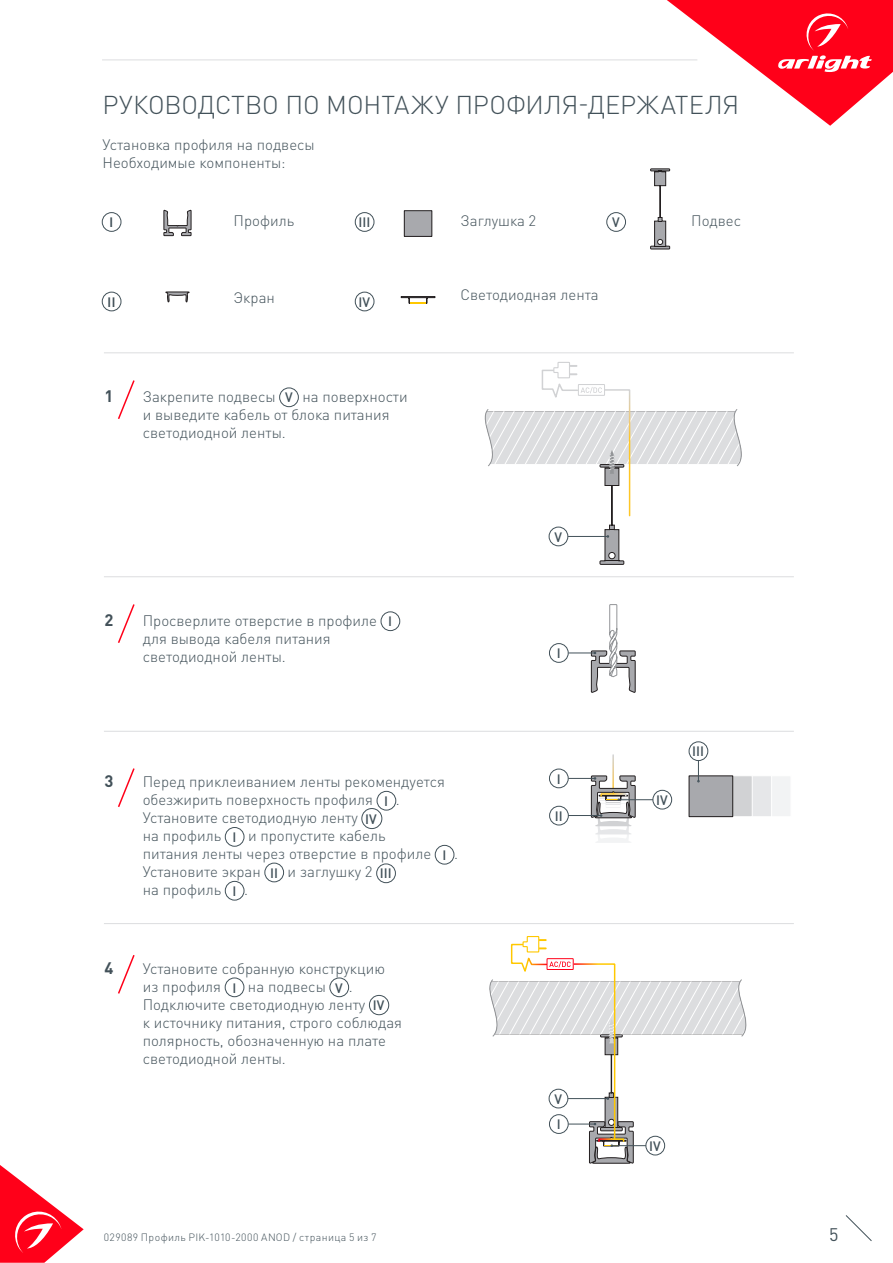
<style>
.page{position:relative;width:893px;height:1263px;background:#fff}
.page>*{position:absolute;margin:0;border:0;box-sizing:border-box;transform-origin:0 0}
.t1{font:300 25.5px "DIN Pro";letter-spacing:-.005em;color:#425159}
.t2{font:18px "DIN Pro";color:#425159}
.t3{font:700 16.5px "DIN Pro";color:#425159}
.t4{font:300 15px/18px "DIN Pro";color:#425159}
.t5{font:500 13.5px "DIN Pro";color:#425159}
.t6{font:500 13.5px "DIN Pro";color:#425159;scale:1.1 1}
.t7{font:300 10.5px "DIN Pro";letter-spacing:.04em;color:#425159}
</style>
<div class="page">
<svg style="left:0;top:1165px;width:84px;height:98px"></svg>
<svg style="left:845px;top:1215px;width:27px;height:26px"></svg>
<svg style="left:667px;top:0;width:226px;height:126px"></svg>
<hr style="left:102px;top:60px;width:595px;height:1px;background:#dcdddf">
<div style="left:747px;top:775px;width:44px;height:42px;background:#f2f3f4;border:1px solid #fff"></div>
<div style="left:727px;top:775px;width:45px;height:42px;background:#e6e7e9;border:1px solid #fff"></div>
<div style="left:708px;top:775px;width:45px;height:42px;background:#d1d2d4;border:1px solid #fff"></div>
<svg style="left:164px;top:210px;width:27px;height:26px"></svg>
<div style="left:404px;top:211px;width:28px;height:25px;background:#a8a9ad"></div>
<div style="left:404px;top:210px;width:28px;height:27px;border:1px solid #231f20"></div>
<div style="left:689px;top:776px;width:44px;height:41px;background:#a8a9ad"></div>
<div style="left:689px;top:776px;width:44px;height:41px;border:1px solid #231f20"></div>
<svg style="left:401px;top:296px;width:34px;height:8px"></svg>
<svg style="left:165px;top:292px;width:25px;height:11px"></svg>
<hr style="left:104px;top:352px;width:690px;height:1px;background:#dcdddf">
<hr style="left:104px;top:576px;width:690px;height:1px;background:#dcdddf">
<hr style="left:104px;top:731px;width:690px;height:1px;background:#dcdddf">
<hr style="left:104px;top:923px;width:690px;height:1px;background:#dcdddf">
<div style="left:279px;top:388px;width:20px;height:19px;border:1px solid #425159;border-radius:50%"></div>
<div style="left:377px;top:791px;width:19px;height:19px;border:1px solid #425159;border-radius:50%"></div>
<div style="left:362px;top:808px;width:20px;height:21px;border:1px solid #425159;border-radius:50%"></div>
<div style="left:225px;top:827px;width:19px;height:19px;border:1px solid #425159;border-radius:50%"></div>
<div style="left:435px;top:845px;width:19px;height:19px;border:1px solid #425159;border-radius:50%"></div>
<div style="left:265px;top:863px;width:19px;height:19px;border:1px solid #425159;border-radius:50%"></div>
<div style="left:376px;top:864px;width:20px;height:19px;border:1px solid #425159;border-radius:50%"></div>
<div style="left:225px;top:881px;width:19px;height:19px;border:1px solid #425159;border-radius:50%"></div>
<div style="left:381px;top:612px;width:19px;height:19px;border:1px solid #425159;border-radius:50%"></div>
<svg style="left:118px;top:380px;width:17px;height:39px"></svg>
<svg style="left:118px;top:604px;width:17px;height:39px"></svg>
<svg style="left:118px;top:768px;width:17px;height:39px"></svg>
<svg style="left:484px;top:362px;width:258px;height:203px"></svg>
<div style="left:549px;top:643px;width:19px;height:19px;border:1px solid #425159;border-radius:50%"></div>
<div style="left:549px;top:769px;width:19px;height:19px;border:1px solid #425159;border-radius:50%"></div>
<div style="left:689px;top:742px;width:19px;height:19px;border:1px solid #425159;border-radius:50%"></div>
<svg style="left:697px;top:760px;width:2px;height:22px"></svg>
<svg style="left:568px;top:604px;width:68px;height:89px"></svg>
<svg style="left:650px;top:168px;width:20px;height:81px"></svg>
<hr style="left:619px;top:799px;width:36px;height:1px;background:#425159">
<svg style="left:568px;top:775px;width:68px;height:68px"></svg>
<div style="left:549px;top:806px;width:19px;height:19px;border:1px solid #425159;border-radius:50%"></div>
<div style="left:653px;top:790px;width:19px;height:19px;border:1px solid #425159;border-radius:50%"></div>
<div style="left:102px;top:212px;width:19px;height:20px;border:1px solid #425159;border-radius:50%"></div>
<div style="left:102px;top:292px;width:19px;height:19px;border:1px solid #425159;border-radius:50%"></div>
<div style="left:607px;top:212px;width:19px;height:20px;border:1px solid #425159;border-radius:50%"></div>
<div style="left:355px;top:292px;width:19px;height:19px;border:1px solid #425159;border-radius:50%"></div>
<div style="left:355px;top:212px;width:19px;height:20px;border:1px solid #425159;border-radius:50%"></div>
<svg style="left:489px;top:936px;width:258px;height:228px"></svg>
<div style="left:646px;top:1136px;width:19px;height:19px;background:#fff;border-radius:50%"></div>
<div style="left:646px;top:1136px;width:19px;height:19px;border:1px solid #425159;border-radius:50%"></div>
<div style="left:225px;top:978px;width:19px;height:19px;border:1px solid #425159;border-radius:50%"></div>
<div style="left:330px;top:978px;width:19px;height:19px;border:1px solid #425159;border-radius:50%"></div>
<div style="left:369px;top:995px;width:20px;height:20px;border:1px solid #425159;border-radius:50%"></div>
<svg style="left:118px;top:955px;width:17px;height:39px"></svg>
<p class="t1" style="left:103px;top:87px;width:638px">РУКОВОДСТВО ПО МОНТАЖУ ПРОФИЛЯ-ДЕРЖАТЕЛЯ</p>
<p class="t4" style="left:103px;top:134px;width:214px">Установка профиля на подвесы</p>
<p class="t4" style="left:103px;top:152px;width:185px">Необходимые компоненты:</p>
<p class="t6" style="left:109px;top:213px;width:5px">I</p>
<p class="t6" style="left:107px;top:293px;width:9px">II</p>
<p class="t4" style="left:234px;top:211px;width:62px">Профиль</p>
<p class="t5" style="left:358px;top:213px;width:13px">III</p>
<p class="t4" style="left:460px;top:211px;width:77px">Заглушка 2</p>
<p class="t5" style="left:612px;top:213px;width:9px">V</p>
<p class="t4" style="left:234px;top:288px;width:43px">Экран</p>
<p class="t4" style="left:460px;top:285px;width:140px">Светодиодная лента</p>
<p class="t5" style="left:359px;top:293px;width:13px">IV</p>
<p class="t3" style="left:104px;top:385px;width:10px">1</p>
<p class="t4" style="left:143px;top:387px;width:134px">Закрепите подвесы</p>
<p class="t5" style="left:285px;top:388px;width:9px">V</p>
<p class="t4" style="left:143px;top:387px;width:266px;text-indent:160px">на поверхности и выведите кабель от блока питания светодиодной ленты.</p>
<p class="t4" style="left:691px;top:211px;width:51px">Подвес</p>
<p class="t3" style="left:104px;top:608px;width:10px">2</p>
<p class="t4" style="left:143px;top:611px;width:236px">Просверлите отверстие в профиле</p>
<p class="t5" style="left:388px;top:612px;width:5px">I</p>
<p class="t4" style="left:143px;top:629px;width:189px">для вывода кабеля питания светодиодной ленты.</p>
<p class="t3" style="left:104px;top:770px;width:10px">3</p>
<p class="t4" style="left:143px;top:772px;width:304px">Перед приклеиванием ленты рекомендуется обезжирить поверхность профиля</p>
<p class="t5" style="left:384px;top:792px;width:5px">I</p>
<p class="t4" style="left:396px;top:790px;width:5px">.</p>
<p class="t4" style="left:143px;top:808px;width:217px">Установите светодиодную ленту</p>
<p class="t5" style="left:365px;top:810px;width:13px">IV</p>
<p class="t4" style="left:143px;top:826px;width:80px">на профиль</p>
<p class="t5" style="left:232px;top:828px;width:5px">I</p>
<p class="t4" style="left:143px;top:826px;width:290px;text-indent:105px">и пропустите кабель питания ленты через отверстие в профиле</p>
<p class="t4" style="left:143px;top:862px;width:120px">Установите экран</p>
<p class="t5" style="left:270px;top:863px;width:9px">II</p>
<p class="t4" style="left:288px;top:862px;width:87px">и заглушку 2</p>
<p class="t5" style="left:380px;top:864px;width:13px">III</p>
<p class="t4" style="left:143px;top:880px;width:80px">на профиль</p>
<p class="t5" style="left:232px;top:882px;width:5px">I</p>
<p class="t4" style="left:244px;top:880px;width:5px">.</p>
<p class="t5" style="left:442px;top:846px;width:5px">I</p>
<p class="t4" style="left:454px;top:844px;width:5px">.</p>
<p class="t3" style="left:104px;top:957px;width:10px">4</p>
<p class="t4" style="left:143px;top:959px;width:244px">Установите собранную конструкцию из профиля</p>
<p class="t5" style="left:232px;top:978px;width:5px">I</p>
<p class="t4" style="left:248px;top:977px;width:79px">на подвесы</p>
<p class="t5" style="left:335px;top:978px;width:9px">V</p>
<p class="t4" style="left:143px;top:977px;width:224px;text-indent:206px">.<br>Подключите светодиодную ленту</p>
<p class="t5" style="left:373px;top:996px;width:13px">IV</p>
<p class="t4" style="left:143px;top:1013px;width:261px">к источнику питания, строго соблюдая полярность, обозначенную на плате светодиодной ленты.</p>
<p class="t5" style="left:554px;top:527px;width:9px">V</p>
<p class="t5" style="left:557px;top:644px;width:5px">I</p>
<p class="t5" style="left:557px;top:769px;width:5px">I</p>
<p class="t5" style="left:555px;top:807px;width:9px">II</p>
<p class="t5" style="left:656px;top:791px;width:13px">IV</p>
<p class="t5" style="left:692px;top:742px;width:13px">III</p>
<p class="t5" style="left:554px;top:1090px;width:9px">V</p>
<p class="t5" style="left:557px;top:1115px;width:5px">I</p>
<p class="t5" style="left:649px;top:1137px;width:13px">IV</p>
<p class="t7" style="left:104px;top:1230px;width:274px">029089 Профиль PIK-1010-2000 ANOD / страница 5 из 7</p>
<p class="t2" style="left:829px;top:1222px;width:11px">5</p>
</div>
